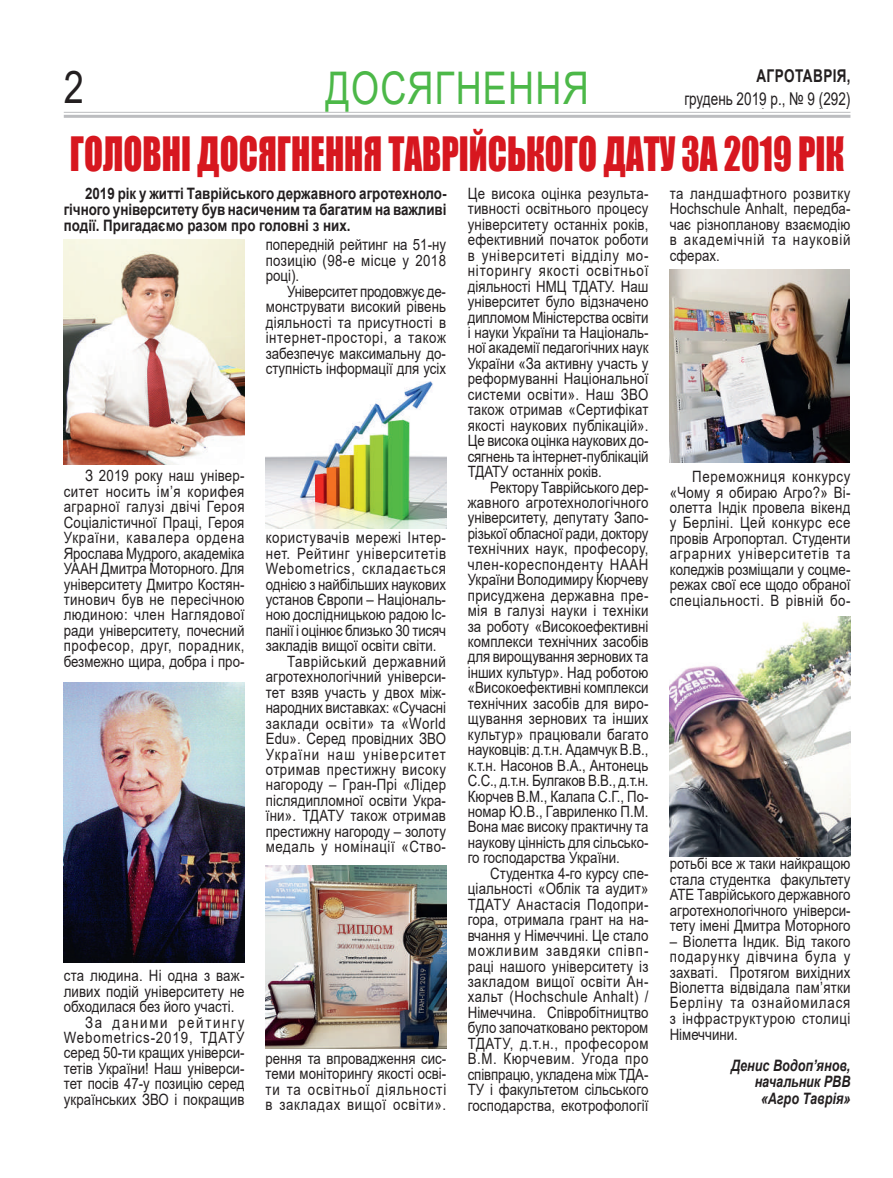
<style>
.page{position:relative;width:893px;height:1178px;background:#fff}
.page>*{position:absolute;margin:0;border:0;box-sizing:border-box;transform-origin:0 0}
.t1{font:45px "Arial";letter-spacing:.035em;color:#4cb848;scale:.8 1}
.t2{font:45px "Arial";color:#231f20;scale:.8 1}
.t3{font:43.5px "Impact";color:#d7171f;scale:.8 1}
.t4{font:18px "Arial";color:#231f20;scale:.8 1}
.t5{font:700 18px "Arial";color:#231f20;scale:.8 1}
.t6{font:17.7px "Arial";color:#231f20;scale:.77 1}
.t7{font:700 17.7px "Arial";letter-spacing:.02em;color:#231f20;scale:.77 1}
.t8{font:700 15.75px/15.8px "Arial";letter-spacing:-.005em;color:#231f20;text-align:justify;scale:.85 1}
.t9{font:italic 700 15.75px/16px "Arial";color:#231f20;text-align:right;scale:.8 1}
.t10{font:15.6px/15.5px "Arial";letter-spacing:.005em;color:#231f20;text-align:justify;scale:.85 1}
.t11{font:15.6px "Arial";letter-spacing:.045em;color:#231f20;scale:.85 1}
.t12{font:15.6px "Arial";letter-spacing:.035em;color:#231f20;scale:.85 1}
.t13{font:15.6px "Arial";letter-spacing:.05em;color:#231f20;scale:.85 1}
.t14{font:15.6px "Arial";letter-spacing:.06em;color:#231f20;scale:.85 1}
.t15{font:15.6px "Arial";letter-spacing:.04em;color:#231f20;scale:.85 1}
.t16{font:15.6px "Arial";letter-spacing:.065em;color:#231f20;scale:.85 1}
.t17{font:15.6px "Arial";letter-spacing:.085em;color:#231f20;scale:.85 1}
.t18{font:15.6px "Arial";letter-spacing:.13em;color:#231f20;scale:.85 1}
.s1{font-size:15.45px}
</style>
<div class="page">
<hr style="left:64px;top:112px;width:786px;height:1px;background:#bcbdc0">
<hr style="left:64px;top:115px;width:786px;height:3px;background:#bcbdc0">
<img style="left:266px;top:381px;width:180px;height:147px">
<img style="left:64px;top:239px;width:180px;height:225px">
<img style="left:64px;top:682px;width:180px;height:281px">
<img style="left:266px;top:865px;width:180px;height:183px">
<img style="left:670px;top:269px;width:180px;height:194px">
<img style="left:670px;top:616px;width:180px;height:240px">
<p class="t7" style="left:757px;top:63px;width:123px">АГРОТАВРІЯ,</p>
<p class="t6" style="left:684px;top:86px;width:217px">грудень 2019 р., № 9 (292)</p>
<h2 class="t3" style="left:70px;top:120px;width:969px">ГОЛОВНІ ДОСЯГНЕННЯ ТАВРІЙСЬКОГО ДАТУ ЗА 2019 РІК</h2>
<p class="t5" style="left:755px;top:64px;width:121px">АГРОТАВРІЯ,</p>
<h1 class="t2" style="left:64px;top:56px;width:27px">2</h1>
<h1 class="t1" style="left:325px;top:57px;width:330px">ДОСЯГНЕННЯ</h1>
<p class="t4" style="left:674px;top:86px;width:222px">квітень 2017 р., № 3 (277)</p>
<p class="t8" style="left:64px;top:186px;width:452px;text-indent:21px">2019 рік у житті Таврійського державного агротехноло&shy;гічного університету був насиченим та багатим на важливі події. Пригадаємо разом про головні з них.</p>
<p class="t10" style="left:266px;top:237px;width:214px">попередній рейтинг на 51-ну позицію (98-е місце у 2018 році).</p>
<p class="t10" style="left:266px;top:283px;width:214px;text-indent:21px">Університет продовжує де&shy;монструвати високий рівень діяльності та присутності в інтернет-просторі, а також забезпечує максимальну до&shy;ступність інформації для усіх</p>
<p class="t10" style="left:64px;top:468px;width:214px;text-indent:21px">З 2019 року наш універ&shy;ситет носить ім’я корифея аграрної галузі двічі Героя Соціалістичної Праці, Героя України, кавалера ордена Ярослава Мудрого, академіка УААН Дмитра Моторного. Для університету Дмитро Костян&shy;тинович був не пересічною людиною: член Наглядової ради університету, почесний професор, друг, порадник, безмежно щира, добра і про-</p>
<p class="t12" style="left:266px;top:527px;width:214px">користувачів мережі Інтер-</p>
<p class="t13" style="left:266px;top:542px;width:214px">нет. Рейтинг університетів</p>
<p class="t14" style="left:266px;top:558px;width:214px">Webometrics, складається</p>
<p class="t10" style="left:266px;top:576px;width:214px">однією з найбільших наукових</p>
<p class="t10" style="left:266px;top:592px;width:214px">установ Європи – Національ-</p>
<p class="t10" style="left:266px;top:607px;width:214px">ною дослідницькою радою Іс-</p>
<p class="t10" style="left:266px;top:622px;width:214px">панії і оцінює близько 30 тисяч</p>
<p class="t10" style="left:266px;top:638px;width:202px">закладів вищої освіти світи.</p>
<p class="t11" style="left:287px;top:650px;width:189px">Таврійський державний</p>
<p class="t10" style="left:266px;top:669px;width:214px">агротехнологічний універси-</p>
<p class="t10" style="left:266px;top:684px;width:214px">тет взяв участь у двох між-</p>
<p class="t10" style="left:266px;top:700px;width:214px">народних виставках: «Сучасні</p>
<p class="t11" style="left:266px;top:712px;width:214px">заклади освіти» та «World</p>
<p class="t10" style="left:266px;top:731px;width:214px">Edu». Серед провідних ЗВО</p>
<p class="t17" style="left:266px;top:743px;width:214px">України наш університет</p>
<p class="t15" style="left:266px;top:759px;width:214px">отримав престижну високу</p>
<p class="t10" style="left:266px;top:777px;width:214px">нагороду – Гран-Прі «Лідер</p>
<p class="t10" style="left:266px;top:792px;width:214px">післядипломної освіти Укра-</p>
<p class="t10" style="left:266px;top:808px;width:214px">їни». ТДАТУ також отримав</p>
<p class="t10" style="left:266px;top:823px;width:214px">престижну нагороду – золоту</p>
<p class="t11" style="left:266px;top:836px;width:214px">медаль у номінації «Ство-</p>
<p class="t10" style="left:64px;top:968px;width:214px">ста людина. Ні одна з важ-</p>
<p class="t10" style="left:64px;top:983px;width:214px">ливих подій університету не</p>
<p class="t10" style="left:64px;top:999px;width:202px">обходилася без його участі.</p>
<p class="t18" style="left:85px;top:1011px;width:189px">За даними рейтингу</p>
<p class="t16" style="left:64px;top:1027px;width:214px">Webometrics-2019, ТДАТУ</p>
<p class="t10" style="left:64px;top:1045px;width:214px">серед 50-ти кращих універси-</p>
<p class="t10" style="left:64px;top:1060px;width:214px">тетів України! Наш універси-</p>
<p class="t10" style="left:64px;top:1076px;width:214px">тет посів 47-у позицію серед</p>
<p class="t10" style="left:64px;top:1091px;width:214px">українських ЗВО і покращив</p>
<p class="t10" style="left:266px;top:1050px;width:214px">рення та впровадження сис&shy;теми моніторингу якості осві&shy;ти та освітньої діяльності в закладах вищої освіти».</p>
<p class="t10" style="left:468px;top:186px;width:214px">Це висока оцінка результа&shy;тивності освітнього процесу університету останніх років, ефективний початок роботи в університеті відділу мо&shy;ніторингу якості освітньої діяльності НМЦ ТДАТУ. Наш університет було відзначено дипломом Міністерства освіти і науки України та Національ&shy;ної академії педагогічних наук України «За активну участь у реформуванні Національної системи освіти». Наш ЗВО також отримав «Сертифікат якості наукових публікацій».<br>Це висока оцінка наукових до&shy;сягнень та інтернет-публікацій ТДАТУ останніх років.</p>
<p class="t10" style="left:468px;top:479px;width:214px;text-indent:22px">Ректору Таврійського дер&shy;жавного агротехнологічного університету, депутату Запо&shy;різької обласної ради, доктору технічних наук, професору, член-кореспонденту НААН України Володимиру Кюрчеву присуджена державна пре&shy;мія в галузі науки і техніки за роботу «Високоефективні комплекси технічних засобів для вирощування зернових та інших культур». Над роботою «Високоефективні комплекси технічних засобів для виро&shy;щування зернових та інших культур» працювали багато науковців: д.т.н. Адамчук В.В., к.т.н. Насонов В.А., Антонець С.С., д.т.н. Булгаков В.В., д.т.н.<br>Кюрчев В.М., Калапа С.Г., По&shy;номар Ю.В., Гавриленко П.М.<br>Вона має високу практичну та наукову цінність для сільсько&shy;го господарства України.</p>
<p class="t10" style="left:468px;top:865px;width:214px;text-indent:22px">Студентка 4-го курсу спе&shy;ціальності «Облік та аудит» ТДАТУ Анастасія Подопри&shy;гора, отримала грант на на&shy;вчання у Німеччині. Це стало можливим завдяки співп&shy;раці нашого університету із закладом вищої освіти Ан&shy;хальт (Hochschule Anhalt) / Німеччина. Співробітництво було започатковано ректором ТДАТУ, д.т.н., професором В.М. Кюрчевим. Угода про співпрацю, укладена між ТДА-ТУ і факультетом сільського господарства, екотрофологiї</p>
<p class="t10" style="left:670px;top:186px;width:214px">та ландшафтного розвитку Hochschule Anhalt, передба&shy;чає різнопланову взаємодію в академічній та науковій сферах.</p>
<p class="t10" style="left:670px;top:469px;width:214px;text-indent:22px">Переможниця конкурсу «Чому я обираю Агро?» Ві&shy;олетта Індік провела вікенд у Берліні. Цей конкурс есе провів Агропортал. Студенти аграрних університетів та коледжів розміщали у соцме&shy;режах свої есе щодо обраної спеціальності. В рівній бо-</p>
<p class="t10" style="left:670px;top:856px;width:214px">ротьбі все ж таки найкращою стала студентка факультету АТЕ Таврійського державного агротехнологічного універси&shy;тету імені Дмитра Моторного</p>
<p class="t10" style="left:670px;top:933px;width:214px">– Віолетта Індик. Від такого подарунку дівчина була у захваті. Протягом вихідних Віолетта відвідала пам’ятки Берліну та ознайомилася з інфраструктурою столиці Німеччини<span class="s1">.</span></p>
<p class="t9" style="left:731px;top:1058px;width:151px">Денис Водоп’янов, начальник РВВ «Агро Таврія»</p>
</div>
